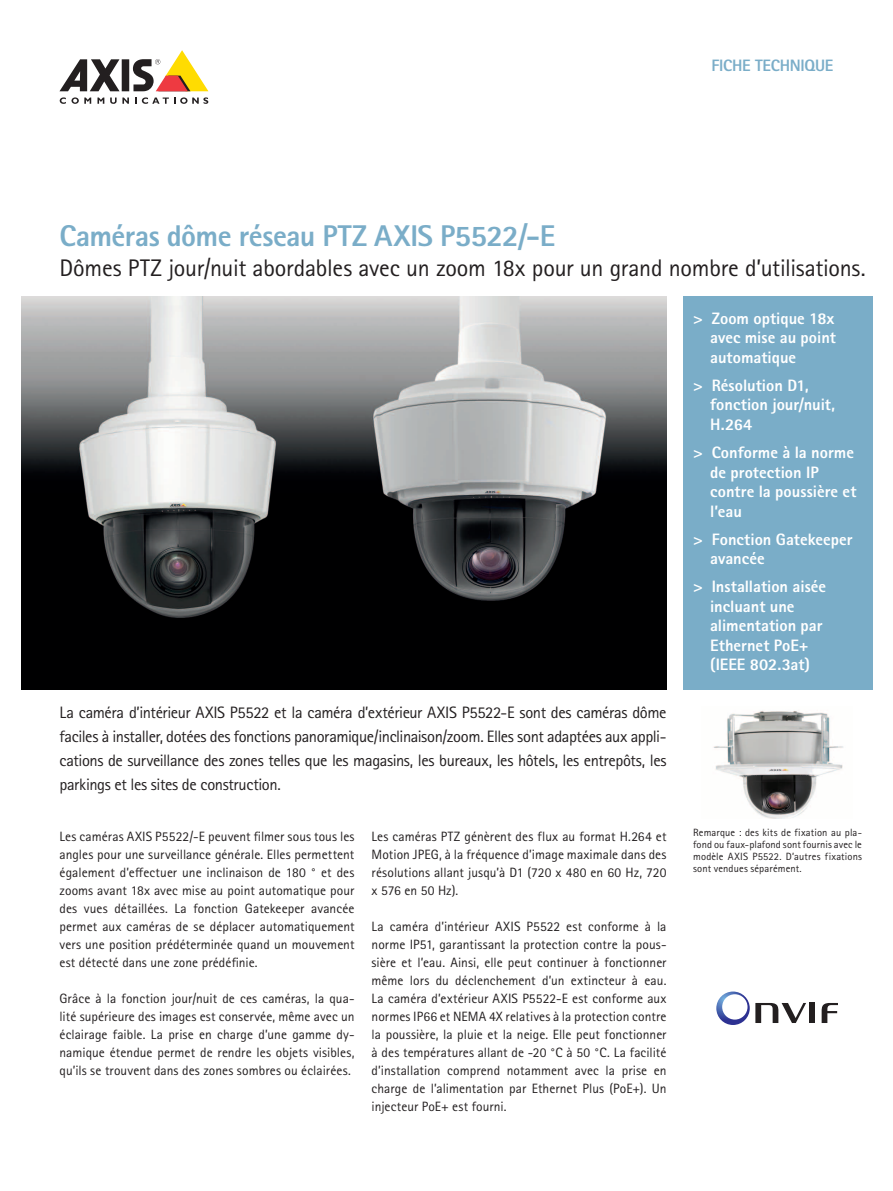
<style>
.page{position:relative;width:893px;height:1191px;background:#fff}
.page>*{position:absolute;margin:0;border:0;box-sizing:border-box;transform-origin:0 0}
.t1{font:800 30px "Rotis Sans Serif Pro";letter-spacing:-.02em;color:#7aadc8}
.t2{font:24px "Rotis Sans Serif Pro";letter-spacing:-.01em;color:#231f20}
.t3{font:800 16.5px/19.5px "Rotis Sans Serif Pro";color:#fff}
.t4{font:16.5px/24px "Rotis Sans Serif Pro";letter-spacing:-.025em;color:#231f20;text-align:justify}
.t5{font:800 16.5px "Rotis Sans Serif Pro";letter-spacing:-.02em;color:#7aadc8}
.t6{font:13.5px/18px "Rotis Sans Serif Pro";letter-spacing:.005em;color:#231f20;text-align:justify}
.t7{font:10.5px/12px "Rotis Sans Serif Pro";letter-spacing:.015em;color:#231f20;text-align:justify}
</style>
<div class="page">
<div style="left:122px;top:59px;width:7px;height:32px;background:#231f20"></div>
<svg style="left:60px;top:59px;width:60px;height:32px"></svg>
<svg style="left:133px;top:50px;width:75px;height:41px"></svg>
<svg style="left:60px;top:97px;width:31px;height:7px"></svg>
<svg style="left:97px;top:98px;width:7px;height:6px"></svg>
<svg style="left:110px;top:98px;width:19px;height:6px"></svg>
<svg style="left:135px;top:97px;width:73px;height:7px"></svg>
<div style="left:809px;top:1003px;width:6px;height:20px;background:#231f20"></div>
<svg style="left:822px;top:1003px;width:16px;height:20px"></svg>
<svg style="left:716px;top:991px;width:90px;height:34px"></svg>
<div style="left:684px;top:296px;width:189px;height:393px;background:#7aadc8"></div>
<img style="left:713px;top:711px;width:130px;height:107px">
<img style="left:21px;top:296px;width:645px;height:393px">
<p class="t5" style="left:711px;top:55px;width:123px">FICHE TECHNIQUE</p>
<h1 class="t1" style="left:60px;top:216px;width:497px">Caméras dôme réseau PTZ AXIS P5522/-E</h1>
<h2 class="t2" style="left:60px;top:253px;width:808px">Dômes PTZ jour/nuit abordables avec un zoom 18x pour un grand nombre d’utilisations.</h2>
<p class="t3" style="left:710px;top:308px;width:127px;text-align:justify;text-indent:-17px">&gt; Zoom optique 18x avec mise au point automatique</p>
<p class="t3" style="left:710px;top:375px;width:126px;text-indent:-17px">&gt; Résolution D1, fonction jour/nuit,<br>H.264</p>
<p class="t3" style="left:710px;top:442px;width:148px;text-indent:-17px">&gt; Conforme à la norme de protection IP contre la poussière et l’eau</p>
<p class="t3" style="left:710px;top:529px;width:144px;text-indent:-17px">&gt; Fonction Gatekeeper avancée</p>
<p class="t3" style="left:710px;top:576px;width:118px;text-indent:-17px">&gt; Installation aisée incluant une alimentation par<br>Ethernet PoE+ (IEEE 802.3at)</p>
<p class="t3" style="left:710px;top:308px;width:153px">Superb video quality including HDTV 1080p</p>
<p class="t3" style="left:710px;top:369px;width:146px;text-indent:-17px">&gt; Multiple H.264 video streams</p>
<p class="t3" style="left:710px;top:449px;width:37px">zoom</p>
<p class="t3" style="left:693px;top:489px;width:116px">&gt; Outdoor ready</p>
<p class="t3" style="left:710px;top:530px;width:105px">Digital PTZ and</p>
<p class="t3" style="left:693px;top:590px;width:108px">&gt; P-Iris control</p>
<p class="t4" style="left:60px;top:700px;width:609px">La caméra d’intérieur AXIS P5522 et la caméra d’extérieur AXIS P5522-E sont des caméras dôme faciles à installer, dotées des fonctions panoramique/inclinaison/zoom. Elles sont adaptées aux appli&shy;cations de surveillance des zones telles que les magasins, les bureaux, les hôtels, les entrepôts, les parkings et les sites de construction.</p>
<p class="t6" style="left:60px;top:828px;width:297px">Les caméras AXIS P5522/-E peuvent filmer sous tous les angles pour une surveillance générale. Elles permettent également d’effectuer une inclinaison de 180 ° et des zooms avant 18x avec mise au point automatique pour des vues détaillées. La fonction Gatekeeper avancée permet aux caméras de se déplacer automatiquement vers une position prédéterminée quand un mouvement est détecté dans une zone prédéfinie.</p>
<p class="t6" style="left:60px;top:989px;width:296px">Grâce à la fonction jour/nuit de ces caméras, la qua&shy;lité supérieure des images est conservée, même avec un éclairage faible. La prise en charge d’une gamme dy&shy;namique étendue permet de rendre les objets visibles, qu’ils se trouvent dans des zones sombres ou éclairées.</p>
<p class="t6" style="left:372px;top:828px;width:297px">Les caméras PTZ génèrent des flux au format H.264 et Motion JPEG, à la fréquence d’image maximale dans des résolutions allant jusqu’à D1 (720 x 480 en 60 Hz, 720 x 576 en 50 Hz).</p>
<p class="t6" style="left:372px;top:918px;width:297px">La caméra d’intérieur AXIS P5522 est conforme à la norme IP51, garantissant la protection contre la pous&shy;sière et l’eau. Ainsi, elle peut continuer à fonctionner même lors du déclenchement d’un extincteur à eau.<br>La caméra d’extérieur AXIS P5522-E est conforme aux normes IP66 et NEMA 4X relatives à la protection contre la poussière, la pluie et la neige. Elle peut fonctionner à des températures allant de -20 °C à 50 °C. La facilité d’installation comprend notamment avec la prise en charge de l’alimentation par Ethernet Plus (PoE+). Un injecteur PoE+ est fourni.</p>
<p class="t7" style="left:693px;top:826px;width:170px">Remarque : des kits de fixation au pla&shy;fond ou faux-plafond sont fournis avec le modèle AXIS P5522. D’autres fixations sont vendues séparément.</p>
</div>
